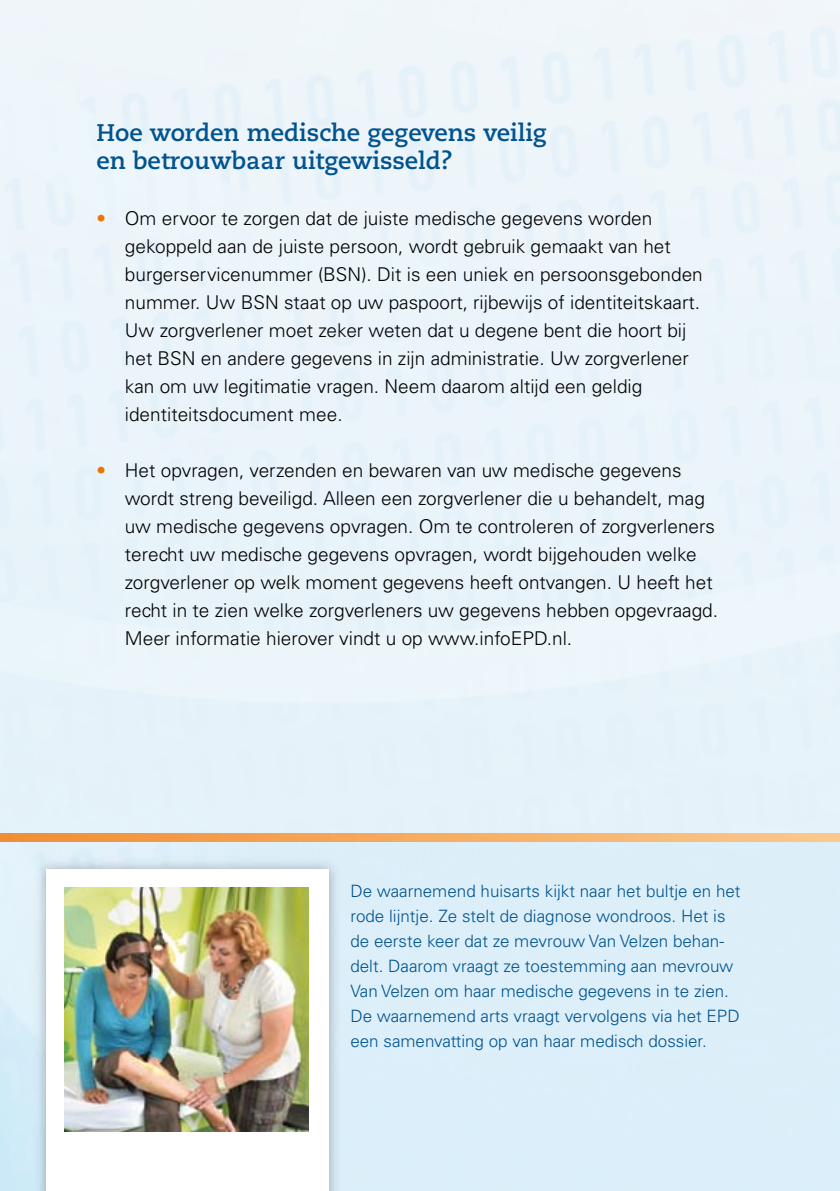
<style>
.page{position:relative;width:840px;height:1191px;background:#fff}
.page>*{position:absolute;margin:0;border:0;box-sizing:border-box;transform-origin:0 0}
.t1{font:700 24px/28px "Caecilia";color:#00538e}
.t2{font:300 19px/28px "Univers";color:#000}
.t3{font:300 19px "Univers";color:#ec7405}
.t4{font:300 17px/25px "Univers";color:#00538e}
</style>
<div class="page">
<div style="left:0;top:0;width:420px;height:483px;background:#ebf5fa"></div>
<div style="left:828px;top:417px;width:11px;height:416px;background:#e8f4fa"></div>
<div style="left:283px;top:405px;width:545px;height:428px;background:#e8f3f9"></div>
<div style="left:0;top:483px;width:330px;height:350px;background:#e7f3f9"></div>
<div style="left:272px;top:811px;width:148px;height:22px;background:#e5f2f9"></div>
<div style="left:0;top:841px;width:839px;height:64px;background:#dceff9"></div>
<svg style="left:0;top:833px;width:839px;height:8px;background:#f5ab60"></svg>
<img style="left:33px;top:856px;width:308px;height:335px">
<div style="left:46px;top:869px;width:282px;height:322px;background:#fff"></div>
<img style="left:65px;top:887px;width:243px;height:244px">
<p class="t1" style="left:96px;top:119px;width:451px">Hoe worden medische gegevens veilig en betrouwbaar uitgewisseld?</p>
<p class="t2" style="left:125px;top:204px;width:579px">Om ervoor te zorgen dat de juiste medische gegevens worden gekoppeld aan de juiste persoon, wordt gebruik gemaakt van het burgerservice nummer (BSN). Dit is een uniek en persoonsgebonden nummer. Uw BSN staat op uw paspoort, rijbewijs of identiteitskaart.<br>Uw zorgverlener moet zeker weten dat u degene bent die hoort bij het BSN en andere gegevens in zijn administratie. Uw zorgverlener kan om uw legitimatie vragen. Neem daarom altijd een geldig identiteitsdocument mee.</p>
<p class="t3" style="left:96px;top:207px;width:11px">•</p>
<p class="t3" style="left:96px;top:459px;width:11px">•</p>
<p class="t2" style="left:125px;top:456px;width:594px">Het opvragen, verzenden en bewaren van uw medische gegevens wordt streng beveiligd. Alleen een zorgverlener die u behandelt, mag uw medische gegevens opvragen. Om te controleren of zorgverleners terecht uw medische gegevens opvragen, wordt bijgehouden welke zorgverlener op welk moment gegevens heeft ontvangen. U heeft het recht in te zien welke zorgverleners uw gegevens hebben opgevraagd.<br>Meer informatie hierover vindt u op www.infoEPD.nl.</p>
<p class="t4" style="left:350px;top:878px;width:391px">De waarnemend huisarts kijkt naar het bultje en het rode lijntje. Ze stelt de diagnose wondroos. Het is de eerste keer dat ze mevrouw Van Velzen behan&shy;delt. Daarom vraagt ze toestemming aan mevrouw Van Velzen om haar medische gegevens in te zien.<br>De waarnemend arts vraagt vervolgens via het EPD een samenvatting op van haar medisch dossier.</p>
</div>
